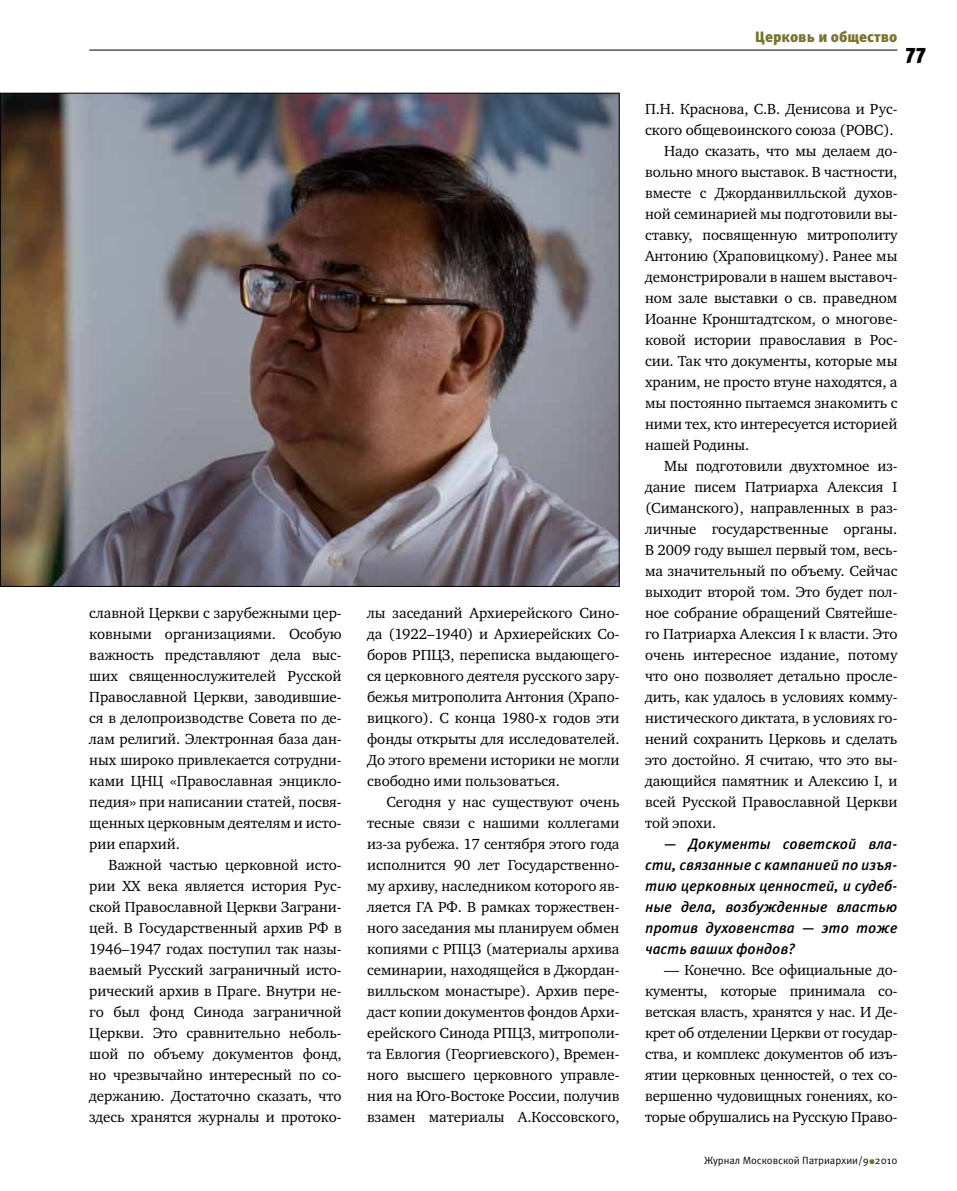
<style>
.page{position:relative;width:957px;height:1191px;background:#fff}
.page>*{position:absolute;margin:0;border:0;box-sizing:border-box;transform-origin:0 0}
.t1{font:900 21px "Meta Pro";color:#000}
.t2{font:15px/21px "Charter ITC";letter-spacing:-.005em;color:#000;text-align:justify}
.t3{font:italic 500 15px/21px "Meta Pro";letter-spacing:-.005em;color:#000;text-align:justify}
.t4{font:900 15px "Meta Pro";color:#777332}
.t5{font:10.5px "Meta Pro";color:#000}
</style>
<div class="page">
<hr style="left:89px;top:50px;width:808px;height:1px;background:#000">
<svg style="left:869px;top:1159px;width:5px;height:5px"></svg>
<img style="left:2px;top:95px;width:615px;height:490px">
<p class="t2" style="left:89px;top:602px;width:254px">славной Церкви с зарубежными цер&shy;ковными организациями. Особую важность представляют дела выс&shy;ших священнослужителей Русской Православной Церкви, заводившие&shy;ся в делопроизводстве Совета по де&shy;лам религий. Электронная база дан&shy;ных широко привлекается сотрудни&shy;ками ЦНЦ «Православная энцикло&shy;педия» при написании статей, посвя&shy;щенных церковным деятелям и исто&shy;рии епархий.</p>
<p class="t2" style="left:89px;top:854px;width:254px;text-indent:19px">Важной частью церковной исто&shy;рии ХХ века является история Рус&shy;ской Православной Церкви Заграни&shy;цей. В Государственный архив РФ в 1946–1947 годах поступил так назы&shy;ваемый Русский заграничный исто&shy;рический архив в Праге. Внутри не&shy;го был фонд Синода заграничной Церкви. Это сравнительно неболь&shy;шой по объему документов фонд, но чрезвычайно интересный по со&shy;держанию. Достаточно сказать, что здесь хранятся журналы и протоко-</p>
<p class="t2" style="left:367px;top:602px;width:254px">лы заседаний Архиерейского Сино&shy;да (1922–1940) и Архиерейских Со&shy;боров РПЦЗ, переписка выдающего&shy;ся церковного деятеля русского зару&shy;бежья митрополита Антония (Храпо&shy;вицкого). С конца 1980-х годов эти фонды открыты для исследователей.<br>До этого времени историки не могли свободно ими пользоваться.</p>
<p class="t2" style="left:367px;top:791px;width:254px;text-indent:19px">Сегодня у нас существуют очень тесные связи с нашими коллегами из-за рубежа. 17 сентября этого года исполнится 90 лет Государственно&shy;му архиву, наследником которого яв&shy;ляется ГА РФ. В рамках торжествен&shy;ного заседания мы планируем обмен копиями с РПЦЗ (материалы архива семинарии, находящейся в Джордан&shy;вилльском монастыре). Архив пере&shy;даст копии документов фондов Архи&shy;ерейского Синода РПЦЗ, митрополи&shy;та Евлогия (Георгиевского), Времен&shy;ного высшего церковного управле&shy;ния на Юго-Востоке России, получив взамен материалы А.Коссовского,</p>
<p class="t4" style="left:755px;top:27px;width:144px">Церковь и общество</p>
<h1 class="t1" style="left:906px;top:38px;width:22px">77</h1>
<p class="t2" style="left:645px;top:98px;width:254px">П.Н. Краснова, С.В. Денисова и Рус-</p>
<p class="t2" style="left:645px;top:119px;width:250px">ского общевоинского союза (РОВС).</p>
<p class="t2" style="left:664px;top:140px;width:235px">Надо сказать, что мы делаем до-</p>
<p class="t2" style="left:645px;top:161px;width:254px">вольно много выставок. В частности,</p>
<p class="t2" style="left:645px;top:182px;width:254px">вместе с Джорданвилльской духов-</p>
<p class="t2" style="left:645px;top:203px;width:254px">ной семинарией мы подготовили вы-</p>
<p class="t2" style="left:645px;top:224px;width:254px">ставку, посвященную митрополиту</p>
<p class="t2" style="left:645px;top:245px;width:254px">Антонию (Храповицкому). Ранее мы</p>
<p class="t2" style="left:645px;top:266px;width:254px">демонстрировали в нашем выставоч-</p>
<p class="t2" style="left:645px;top:287px;width:254px">ном зале выставки о св. праведном</p>
<p class="t2" style="left:645px;top:308px;width:254px">Иоанне Кронштадтском, о многове-</p>
<p class="t2" style="left:645px;top:329px;width:254px">ковой истории православия в Рос-</p>
<p class="t2" style="left:645px;top:350px;width:254px">сии. Так что документы, которые мы</p>
<p class="t2" style="left:645px;top:371px;width:254px">храним, не просто втуне находятся, а</p>
<p class="t2" style="left:645px;top:392px;width:254px">мы постоянно пытаемся знакомить с</p>
<p class="t2" style="left:645px;top:413px;width:254px">ними тех, кто интересуется историей</p>
<p class="t2" style="left:645px;top:434px;width:106px">нашей Родины.</p>
<p class="t2" style="left:664px;top:455px;width:235px">Мы подготовили двухтомное из-</p>
<p class="t2" style="left:645px;top:476px;width:254px">дание писем Патриарха Алексия I</p>
<p class="t2" style="left:645px;top:497px;width:254px">(Симанского), направленных в раз-</p>
<p class="t2" style="left:645px;top:518px;width:254px">личные государственные органы.</p>
<p class="t2" style="left:645px;top:539px;width:254px">В 2009 году вышел первый том, весь-</p>
<p class="t2" style="left:645px;top:560px;width:254px">ма значительный по объему. Сейчас</p>
<p class="t2" style="left:645px;top:581px;width:254px">выходит второй том. Это будет пол-</p>
<p class="t2" style="left:645px;top:602px;width:254px">ное собрание обращений Святейше-</p>
<p class="t2" style="left:645px;top:623px;width:254px">го Патриарха Алексия I к власти. Это</p>
<p class="t2" style="left:645px;top:644px;width:254px">очень интересное издание, потому</p>
<p class="t2" style="left:645px;top:665px;width:254px">что оно позволяет детально просле-</p>
<p class="t2" style="left:645px;top:686px;width:254px">дить, как удалось в условиях комму-</p>
<p class="t2" style="left:645px;top:707px;width:254px">нистического диктата, в условиях го-</p>
<p class="t2" style="left:645px;top:728px;width:254px">нений сохранить Церковь и сделать</p>
<p class="t2" style="left:645px;top:749px;width:254px">это достойно. Я считаю, что это вы-</p>
<p class="t2" style="left:645px;top:770px;width:254px">дающийся памятник и Алексию I, и</p>
<p class="t2" style="left:645px;top:791px;width:254px">всей Русской Православной Церкви</p>
<p class="t2" style="left:645px;top:812px;width:73px">той эпохи.</p>
<p class="t3" style="left:645px;top:834px;width:254px;text-indent:19px">— Документы советской вла&shy;сти, связанные с кампанией по изъя&shy;тию церковных ценностей, и судеб&shy;ные дела, возбужденные властью против духовенства — это тоже часть ваших фондов?</p>
<p class="t2" style="left:645px;top:959px;width:254px;text-indent:19px">— Конечно. Все официальные до&shy;кументы, которые принимала со&shy;ветская власть, хранятся у нас. И Де&shy;крет об отделении Церкви от государ&shy;ства, и комплекс документов об изъ&shy;ятии церковных ценностей, о тех со&shy;вершенно чудовищных гонениях, ко&shy;торые обрушались на Русскую Право-</p>
<p class="t5" style="left:704px;top:1153px;width:195px">Журнал Московской Патриархии/9 2010</p>
</div>
